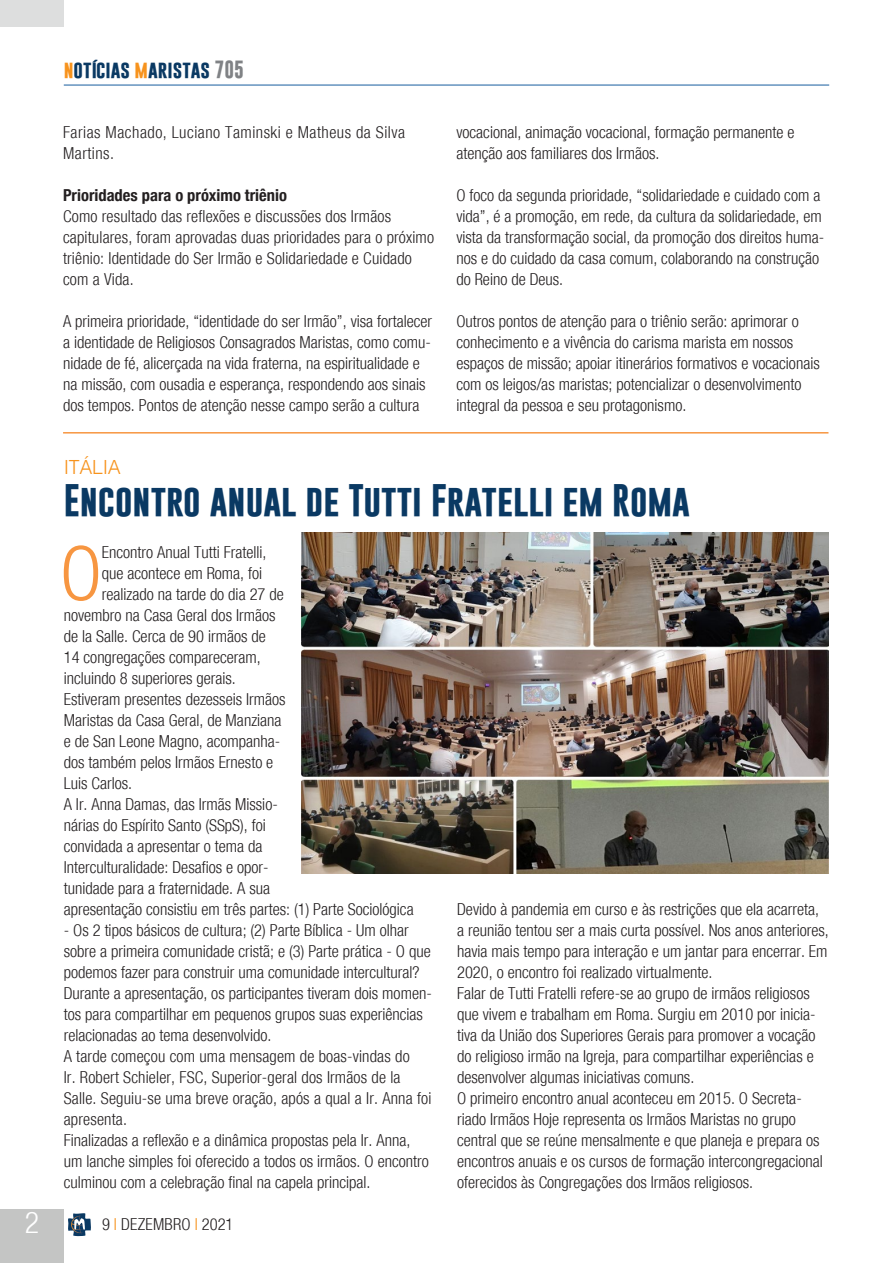
<style>
.page{position:relative;width:893px;height:1263px;background:#fff}
.page>*{position:absolute;margin:0;border:0;box-sizing:border-box;transform-origin:0 0}
.Testo_sinEspacio{font:300 condensed 75.3px "Helvetica Neue";color:#f79641}
.Titolo{font:700 33px "Gobold";color:#0a3963}
.t1{font:300 condensed 30px "Helvetica Neue";color:#fff}
.sommario{font:300 19.5px "Helvetica";letter-spacing:-.015em;color:#f7931d}
.t2{font:700 18px "Gobold";color:#0a3963}
.Testo_sinEspacio-2{font:300 condensed 16.5px/21px "Helvetica Neue";color:#231f20}
.Testo_sinEspacio-3{font:300 condensed 16.5px/21px "Helvetica Neue";letter-spacing:.03em;color:#231f20}
.Testo_sinEspacio-4{font:700 condensed 16.5px "Helvetica Neue";color:#231f20}
.s1{color:#f7931d}
.s2{color:#808285}
</style>
<div class="page">
<div style="left:0;top:1209px;width:64px;height:54px;background:#c4c5c4"></div>
<hr style="left:64px;top:85px;width:765px;height:1px;background:#175d9e">
<svg style="left:68px;top:1213px;width:23px;height:23px"></svg>
<div style="left:0;top:0;width:64px;height:27px;background:#dddede"></div>
<hr style="left:63px;top:432px;width:765px;height:2px;background:#f79641">
<img style="left:301px;top:532px;width:527px;height:342px">
<h3 class="t1" style="left:25px;top:1205px;width:16px">2</h3>
<p class="t2" style="left:64px;top:57px;width:182px"><span class="s1">n</span>otícias <span class="s1">m</span>aristas <span class="s2">705</span></p>
<p class="Testo_sinEspacio-3" style="left:63px;top:122px;width:343px">Farias Machado, Luciano Taminski e Matheus da Silva<br>Martins.</p>
<p class="Testo_sinEspacio-4" style="left:63px;top:181px;width:225px">Prioridades para o próximo triênio</p>
<p class="Testo_sinEspacio-2" style="left:63px;top:206px;width:373px">Como resultado das reflexões e discussões dos Irmãos capitulares, foram aprovadas duas prioridades para o próximo triênio: Identidade do Ser Irmão e Solidariedade e Cuidado com a Vida.</p>
<p class="Testo_sinEspacio-2" style="left:63px;top:311px;width:371px">A primeira prioridade, “identidade do ser Irmão”, visa fortalecer a identidade de Religiosos Consagrados Maristas, como comu&shy;nidade de fé, alicerçada na vida fraterna, na espiritualidade e na missão, com ousadia e esperança, respondendo aos sinais dos tempos. Pontos de atenção nesse campo serão a cultura</p>
<p class="Testo_sinEspacio-2" style="left:456px;top:122px;width:340px">vocacional, animação vocacional, formação permanente e atenção aos familiares dos Irmãos.</p>
<p class="Testo_sinEspacio-2" style="left:456px;top:185px;width:369px">O foco da segunda prioridade, “solidariedade e cuidado com a vida”, é a promoção, em rede, da cultura da solidariedade, em vista da transformação social, da promoção dos direitos huma&shy;nos e do cuidado da casa comum, colaborando na construção do Reino de Deus.</p>
<p class="Testo_sinEspacio-2" style="left:456px;top:311px;width:365px">Outros pontos de atenção para o triênio serão: aprimorar o conhecimento e a vivência do carisma marista em nossos espaços de missão; apoiar itinerários formativos e vocacionais com os leigos/as maristas; potencializar o desenvolvimento integral da pessoa e seu protagonismo.</p>
<p class="sommario" style="left:64px;top:450px;width:59px">ITÁLIA</p>
<p class="Titolo" style="left:64px;top:479px;width:628px">Encontro anual de Tutti Fratelli em Roma</p>
<p class="Testo_sinEspacio" style="left:60px;top:530px;width:43px">O</p>
<p class="Testo_sinEspacio-2" style="left:102px;top:542px;width:166px">Encontro Anual Tutti Fratelli,</p>
<p class="Testo_sinEspacio-2" style="left:102px;top:563px;width:162px">que acontece em Roma, foi</p>
<p class="Testo_sinEspacio-2" style="left:102px;top:584px;width:183px">realizado na tarde do dia 27 de</p>
<p class="Testo_sinEspacio-2" style="left:64px;top:605px;width:213px">novembro na Casa Geral dos Irmãos</p>
<p class="Testo_sinEspacio-2" style="left:64px;top:626px;width:204px">de la Salle. Cerca de 90 irmãos de</p>
<p class="Testo_sinEspacio-2" style="left:64px;top:647px;width:198px">14 congregações compareceram,</p>
<p class="Testo_sinEspacio-2" style="left:64px;top:668px;width:174px">incluindo 8 superiores gerais.</p>
<p class="Testo_sinEspacio-2" style="left:64px;top:689px;width:223px">Estiveram presentes dezesseis Irmãos<br>Maristas da Casa Geral, de Manziana e de San Leone Magno, acompanha&shy;dos também pelos Irmãos Ernesto e<br>Luis Carlos.</p>
<p class="Testo_sinEspacio-2" style="left:64px;top:794px;width:351px">A Ir. Anna Damas, das Irmãs Missio-<br>nárias do Espírito Santo (SSpS), foi<br>convidada a apresentar o tema da<br>Interculturalidade: Desafios e opor-<br>tunidade para a fraternidade. A sua<br>apresentação consistiu em três partes: (1) Parte Sociológica</p>
<p class="Testo_sinEspacio-2" style="left:64px;top:920px;width:370px">- Os 2 tipos básicos de cultura; (2) Parte Bíblica - Um olhar sobre a primeira comunidade cristã; e (3) Parte prática - O que podemos fazer para construir uma comunidade intercultural?<br>Durante a apresentação, os participantes tiveram dois momen&shy;tos para compartilhar em pequenos grupos suas experiências relacionadas ao tema desenvolvido.</p>
<p class="Testo_sinEspacio-2" style="left:64px;top:1046px;width:369px">A tarde começou com uma mensagem de boas-vindas do<br>Ir. Robert Schieler, FSC, Superior-geral dos Irmãos de la Salle. Seguiu-se uma breve oração, após a qual a Ir. Anna foi apresenta.</p>
<p class="Testo_sinEspacio-2" style="left:64px;top:1130px;width:366px">Finalizadas a reflexão e a dinâmica propostas pela Ir. Anna, um lanche simples foi oferecido a todos os irmãos. O encontro culminou com a celebração final na capela principal.</p>
<p class="Testo_sinEspacio-2" style="left:102px;top:1214px;width:133px">9 <span class="s1">I</span> DEZEMBRO <span class="s1">I</span> 2021</p>
<p class="Testo_sinEspacio-2" style="left:457px;top:899px;width:373px">Devido à pandemia em curso e às restrições que ela acarreta, a reunião tentou ser a mais curta possível. Nos anos anteriores, havia mais tempo para interação e um jantar para encerrar. Em 2020, o encontro foi realizado virtualmente.</p>
<p class="Testo_sinEspacio-2" style="left:457px;top:983px;width:360px">Falar de Tutti Fratelli refere-se ao grupo de irmãos religiosos que vivem e trabalham em Roma. Surgiu em 2010 por inicia&shy;tiva da União dos Superiores Gerais para promover a vocação do religioso irmão na Igreja, para compartilhar experiências e desenvolver algumas iniciativas comuns.</p>
<p class="Testo_sinEspacio-2" style="left:457px;top:1088px;width:367px">O primeiro encontro anual aconteceu em 2015. O Secreta&shy;riado Irmãos Hoje representa os Irmãos Maristas no grupo central que se reúne mensalmente e que planeja e prepara os encontros anuais e os cursos de formação intercongregacional oferecidos às Congregações dos Irmãos religiosos.</p>
</div>
